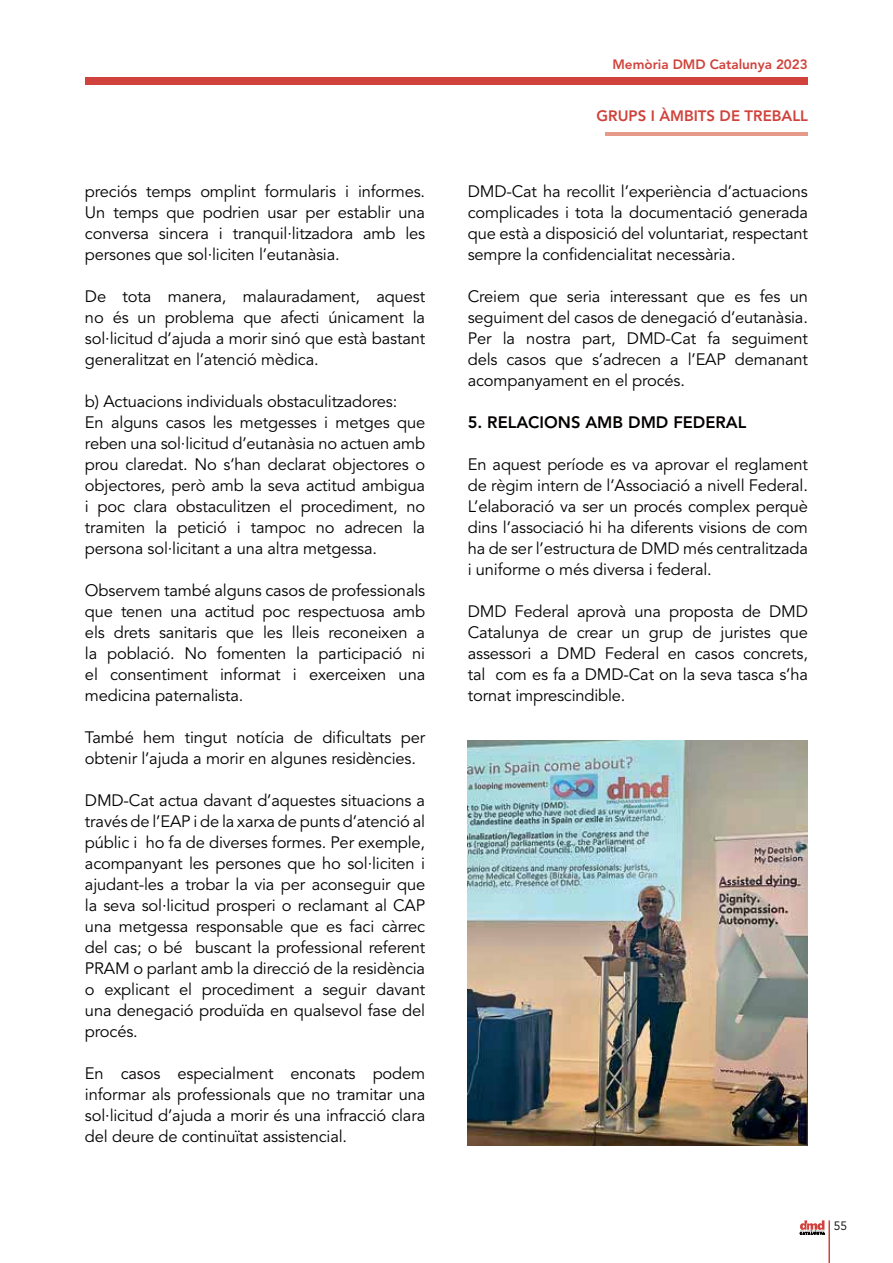
<style>
.page{position:relative;width:893px;height:1263px;background:#fff}
.page>*{position:absolute;margin:0;border:0;box-sizing:border-box;transform-origin:0 0}
.t1{font:16.5px/21px "Avenir LT";letter-spacing:-.01em;color:#040000;text-align:justify}
.t2{font:800 16.5px "Avenir LT";color:#040000}
.t3{font:800 15px "Avenir LT";color:#d0423b}
.t4{font:800 13.5px "Avenir LT";color:#d0423b}
.t5{font:12px "Avenir LT";color:#040000}
</style>
<div class="page">
<div style="left:85px;top:78px;width:723px;height:7px;background:#d0423b"></div>
<hr style="left:606px;top:132px;width:202px;height:3px;background:#e69a89">
<svg style="left:800px;top:1220px;width:24px;height:14px"></svg>
<hr style="left:828px;top:1220px;width:2px;height:43px;background:#d0423b">
<img style="left:468px;top:741px;width:340px;height:405px">
<p class="t1" style="left:85px;top:182px;width:342px">preciós temps omplint formularis i informes.<br>Un temps que podrien usar per establir una conversa sincera i tranquil·litzadora amb les persones que sol·liciten l’eutanàsia.</p>
<p class="t1" style="left:85px;top:287px;width:342px">De tota manera, malauradament, aquest no és un problema que afecti únicament la sol·licitud d’ajuda a morir sinó que està bastant generalitzat en l’atenció mèdica.</p>
<p class="t1" style="left:85px;top:392px;width:342px;text-align:left">b) Actuacions individuals obstaculitzadores:<br>En alguns casos les metgesses i metges que reben una sol·licitud d’eutanàsia no actuen amb prou claredat. No s’han declarat objectores o objectores, però amb la seva actitud ambigua i poc clara obstaculitzen el procediment, no tramiten la petició i tampoc no adrecen la persona sol·licitant a una altra metgessa.</p>
<p class="t1" style="left:85px;top:581px;width:342px">Observem també alguns casos de professionals que tenen una actitud poc respectuosa amb els drets sanitaris que les lleis reconeixen a la població. No fomenten la participació ni el consentiment informat i exerceixen una medicina paternalista.</p>
<p class="t1" style="left:85px;top:728px;width:342px">També hem tingut notícia de dificultats per obtenir l’ajuda a morir en algunes residències.</p>
<p class="t1" style="left:85px;top:791px;width:342px">DMD-Cat actua davant d’aquestes situacions a través de l’EAP i de la xarxa de punts d’atenció al públic i ho fa de diverses formes. Per exemple, acompanyant les persones que ho sol·liciten i ajudant-les a trobar la via per aconseguir que la seva sol·licitud prosperi o reclamant al CAP una metgessa responsable que es faci càrrec del cas; o bé buscant la professional referent PRAM o parlant amb la direcció de la residència o explicant el procediment a seguir davant una denegació produïda en qualsevol fase del procés.</p>
<p class="t1" style="left:85px;top:1064px;width:342px">En casos especialment enconats podem informar als professionals que no tramitar una sol·licitud d’ajuda a morir és una infracció clara del deure de continuïtat assistencial.</p>
<p class="t4" style="left:612px;top:58px;width:197px">Memòria DMD Catalunya 2023</p>
<p class="t3" style="left:596px;top:109px;width:213px">GRUPS I ÀMBITS DE TREBALL</p>
<p class="t1" style="left:468px;top:182px;width:342px">DMD-Cat ha recollit l’experiència d’actuacions complicades i tota la documentació generada que està a disposició del voluntariat, respectant sempre la confidencialitat necessària.</p>
<p class="t1" style="left:468px;top:287px;width:342px">Creiem que seria interessant que es fes un seguiment del casos de denegació d’eutanàsia.<br>Per la nostra part, DMD-Cat fa seguiment dels casos que s’adrecen a l’EAP demanant acompanyament en el procés.</p>
<p class="t2" style="left:468px;top:415px;width:280px">5. RELACIONS AMB DMD FEDERAL</p>
<p class="t1" style="left:468px;top:455px;width:342px">En aquest període es va aprovar el reglament de règim intern de l’Associació a nivell Federal.<br>L’elaboració va ser un procés complex perquè dins l’associació hi ha diferents visions de com ha de ser l’estructura de DMD més centralitzada i uniforme o més diversa i federal.</p>
<p class="t1" style="left:468px;top:602px;width:342px">DMD Federal aprovà una proposta de DMD Catalunya de crear un grup de juristes que assessori a DMD Federal en casos concrets, tal com es fa a DMD-Cat on la seva tasca s’ha tornat imprescindible.</p>
<p class="t5" style="left:834px;top:1220px;width:15px">55</p>
</div>
